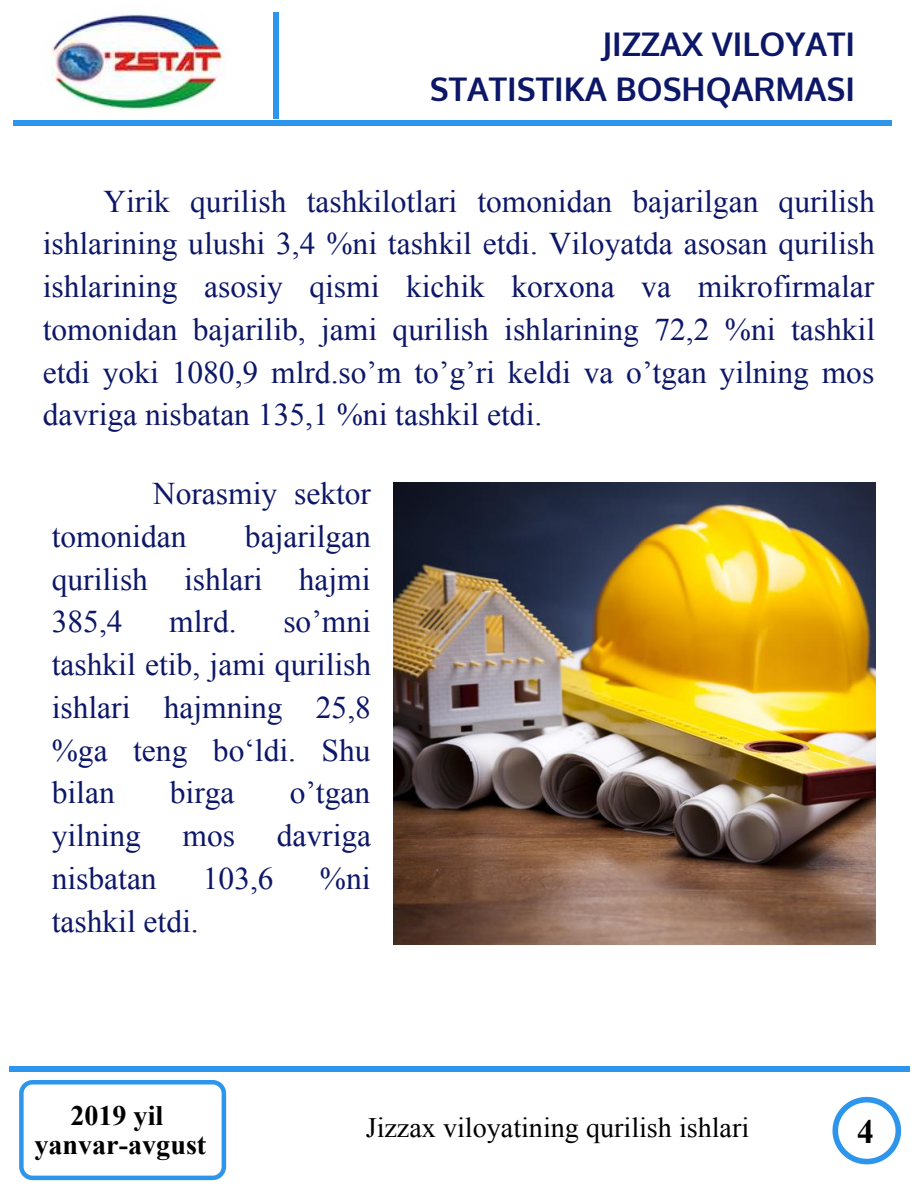
<style>
.page{position:relative;width:918px;height:1188px;background:#fff}
.page>*{position:absolute;margin:0;border:0;box-sizing:border-box;transform-origin:0 0}
.t1{font:700 33.75px "Times New Roman";color:#000}
.t2{font:700 32.7px/45px "Oxygen";color:#0d1767;text-align:right}
.t3{font:31.5px/42.8px "Times New Roman";color:#0d1767;text-align:justify}
.t4{font:28.2px "Times New Roman";color:#000}
.t5{font:700 28.2px/29.2px "Times New Roman";color:#000;text-align:center}
</style>
<div class="page">
<svg style="left:19px;top:1080px;width:207px;height:100px"></svg>
<svg style="left:832px;top:1097px;width:69px;height:67px"></svg>
<div style="left:14px;top:120px;width:878px;height:6px;background:#2d95ec"></div>
<div style="left:9px;top:1066px;width:900px;height:6px;background:#2d95ec"></div>
<div style="left:273px;top:12px;width:6px;height:107px;background:#2d95ec"></div>
<img style="left:51px;top:14px;width:173px;height:96px">
<img style="left:394px;top:483px;width:481px;height:462px">
<p class="t2" style="left:430px;top:23px;width:427px">JIZZAX VILOYATI<br>STATISTIKA BOSHQARMASI</p>
<p class="t3" style="left:43px;top:179px;width:834px;text-indent:61px">Yirik qurilish tashkilotlari tomonidan bajarilgan qurilish ishlarining ulushi 3,4 %ni tashkil etdi. Viloyatda asosan qurilish ishlarining asosiy qismi kichik korxona va mikrofirmalar tomonidan bajarilib, jami qurilish ishlarining 72,2 %ni tashkil etdi yoki 1080,9 mlrd.so’m to’g’ri keldi va o’tgan yilning mos davriga nisbatan 135,1 %ni tashkil etdi.</p>
<p class="t3" style="left:52px;top:472px;width:321px;text-indent:101px">Norasmiy sektor tomonidan</p>
<p class="t3" style="left:52px;top:514px;width:321px;text-indent:193px">bajarilgan qurilish ishlari hajmi 385,4</p>
<p class="t3" style="left:52px;top:600px;width:321px;text-indent:232px">so’mni tashkil etib, jami qurilish ishlari hajmning 25,8 %ga teng bo‘ldi. Shu bilan</p>
<p class="t3" style="left:169px;top:600px;width:69px">mlrd.</p>
<p class="t3" style="left:170px;top:771px;width:66px">birga</p>
<p class="t3" style="left:290px;top:771px;width:82px">o’tgan</p>
<p class="t3" style="left:52px;top:814px;width:91px">yilning</p>
<p class="t3" style="left:183px;top:814px;width:54px">mos</p>
<p class="t3" style="left:277px;top:814px;width:96px">davriga</p>
<p class="t3" style="left:52px;top:856px;width:106px">nisbatan</p>
<p class="t3" style="left:203px;top:856px;width:72px">103,6</p>
<p class="t3" style="left:320px;top:856px;width:52px">%ni</p>
<p class="t3" style="left:52px;top:899px;width:149px">tashkil etdi.</p>
<p class="t5" style="left:34px;top:1100px;width:173px">2019 yil yanvar-avgust</p>
<p class="t4" style="left:366px;top:1109px;width:385px">Jizzax viloyatining qurilish ishlari</p>
<p class="t1" style="left:857px;top:1108px;width:18px">4</p>
</div>
